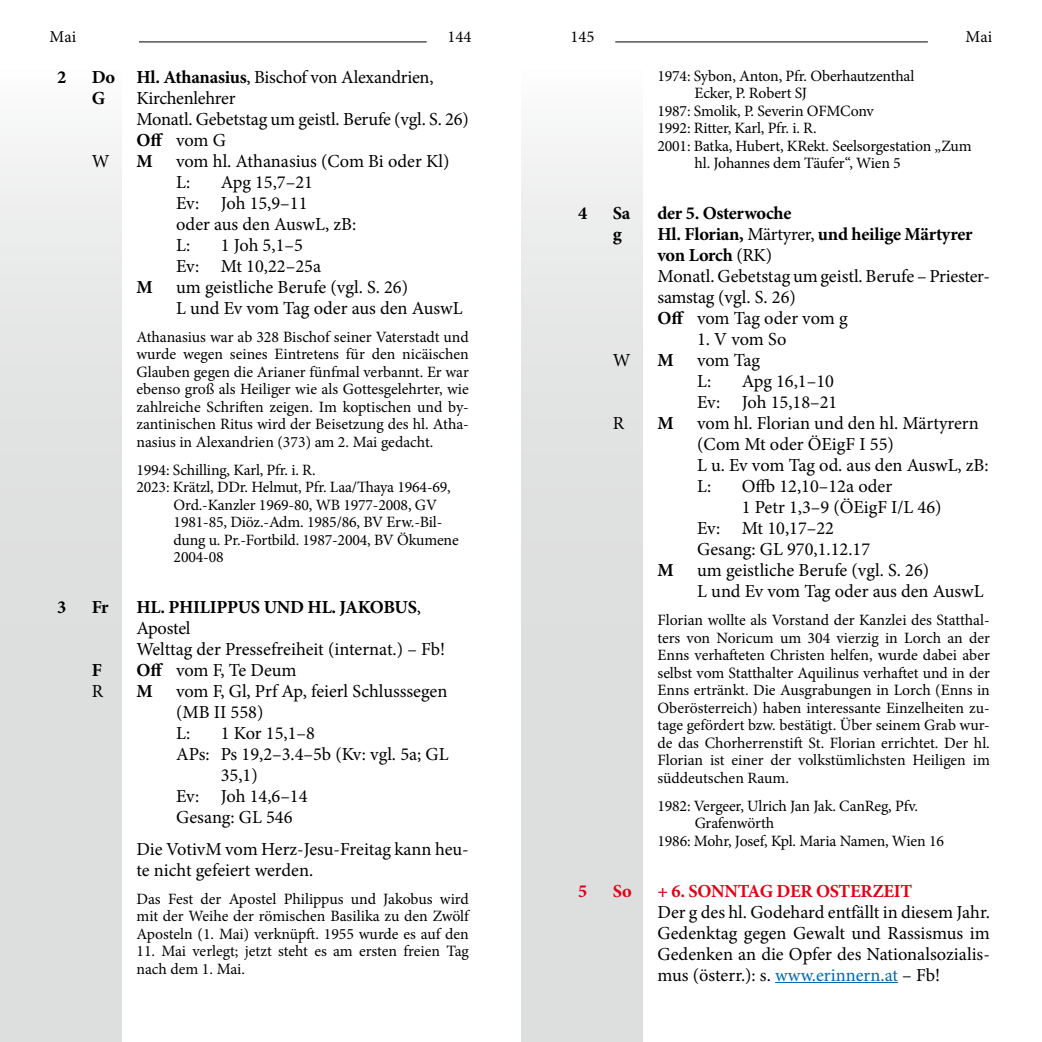
<style>
.page{position:relative;width:1042px;height:1042px;background:#fff}
.page>*{position:absolute;margin:0;border:0;box-sizing:border-box;transform-origin:0 0}
.t1{font:18.38px/21px "Minion Pro";letter-spacing:-.005em;color:#000}
.t2{font:700 18.38px "Minion Pro";letter-spacing:-.02em;color:#000}
.t3{font:700 18.38px "Minion Pro";letter-spacing:-.015em;color:#e30015}
.t4{font:16.62px "Minion Pro";color:#000}
.t5{font:15.75px/17.5px "Minion Pro";letter-spacing:-.01em;color:#000;text-align:justify}
.s1{font-weight:700}
.s2{color:#0068b4}
</style>
<div class="page">
<div style="left:0;top:69px;width:122px;height:973px;background:linear-gradient(to bottom,#f0f0f0,#d6d8d8)"></div>
<div style="left:521px;top:69px;width:121px;height:973px;background:linear-gradient(to bottom,#f0f0f0,#d6d8d8)"></div>
<hr style="left:139px;top:41px;width:288px;height:1px;background:#000">
<hr style="left:615px;top:41px;width:313px;height:1px;background:#000">
<hr style="left:775px;top:982px;width:123px;height:1px;background:#0068b4">
<p class="t4" style="left:50px;top:25px;width:28px">Mai</p>
<p class="t4" style="left:447px;top:25px;width:25px">144</p>
<p class="t4" style="left:570px;top:25px;width:25px">145</p>
<p class="t4" style="left:965px;top:25px;width:28px">Mai</p>
<p class="t5" style="left:657px;top:67px;width:258px">1974: Sybon, Anton, Pfr. Oberhautzenthal</p>
<p class="t5" style="left:694px;top:85px;width:114px">Ecker, P. Robert SJ</p>
<p class="t5" style="left:657px;top:102px;width:218px">1987: Smolik, P. Severin OFMConv</p>
<p class="t5" style="left:657px;top:120px;width:159px">1992: Ritter, Karl, Pfr. i. R.</p>
<p class="t5" style="left:657px;top:137px;width:316px">2001: Batka, Hubert, KRekt. Seelsorgestation „Zum</p>
<p class="t5" style="left:694px;top:155px;width:208px">hl. Johannes dem Täufer“, Wien 5</p>
<p class="t2" style="left:578px;top:200px;width:11px">4</p>
<p class="t2" style="left:613px;top:200px;width:19px">Sa</p>
<p class="t2" style="left:657px;top:200px;width:136px">der 5. Osterwoche</p>
<p class="t2" style="left:613px;top:221px;width:11px">g</p>
<p class="t1" style="left:657px;top:224px;width:332px"><span class="s1">Hl. Florian,</span> Märtyrer, <span class="s1">und heilige Märtyrer von Lorch</span> (RK)<br>Monatl. Gebetstag um geistl. Berufe – Priester&shy;samstag (vgl. S. 26)<br><span class="s1">Off</span> vom Tag oder vom g</p>
<p class="t1" style="left:697px;top:329px;width:91px">1. V vom So</p>
<p class="t1" style="left:613px;top:350px;width:19px">W</p>
<p class="t2" style="left:657px;top:347px;width:18px">M</p>
<p class="t1" style="left:697px;top:350px;width:64px">vom Tag<br>L:</p>
<p class="t2" style="left:57px;top:64px;width:11px">2</p>
<p class="t1" style="left:92px;top:67px;width:343px"><span class="s1">Do Hl. Athanasius</span>, Bischof von Alexandrien,<br><span class="s1">G</span></p>
<p class="t1" style="left:136px;top:88px;width:334px">Kirchenlehrer<br>Monatl. Gebetstag um geistl. Berufe (vgl. S. 26)<br><span class="s1">Off</span> vom G</p>
<p class="t1" style="left:92px;top:151px;width:19px">W</p>
<p class="t2" style="left:136px;top:148px;width:18px">M</p>
<p class="t1" style="left:176px;top:151px;width:275px">vom hl. Athanasius (Com Bi oder Kl)<br>L:</p>
<p class="t1" style="left:176px;top:172px;width:182px;text-indent:45px">Apg 15,7–21<br>Ev: Joh 15,9–11<br>oder aus den AuswL, zB:<br>L:</p>
<p class="t1" style="left:176px;top:235px;width:146px;text-indent:45px">1 Joh 5,1–5<br>Ev: Mt 10,22–25a</p>
<p class="t2" style="left:136px;top:274px;width:18px">M</p>
<p class="t1" style="left:176px;top:277px;width:288px">um geistliche Berufe (vgl. S. 26)<br>L und Ev vom Tag oder aus den AuswL</p>
<p class="t5" style="left:136px;top:328px;width:334px">Athanasius war ab 328 Bischof seiner Vaterstadt und wurde wegen seines Eintretens für den nicäischen Glauben gegen die Arianer fünfmal verbannt. Er war ebenso groß als Heiliger wie als Gottesgelehrter, wie zahlreiche Schriften zeigen. Im koptischen und by&shy;zantinischen Ritus wird der Beisetzung des hl. Atha&shy;nasius in Alexandrien (373) am 2. Mai gedacht.</p>
<p class="t5" style="left:136px;top:461px;width:179px">1994: Schilling, Karl, Pfr. i. R.</p>
<p class="t5" style="left:136px;top:479px;width:316px">2023: Krätzl, DDr. Helmut, Pfr. Laa/Thaya 1964-69,</p>
<p class="t5" style="left:174px;top:496px;width:265px">Ord.-Kanzler 1969-80, WB 1977-2008, GV</p>
<p class="t5" style="left:174px;top:514px;width:270px">1981-85, Diöz.-Adm. 1985/86, BV Erw.-Bil-</p>
<p class="t5" style="left:174px;top:531px;width:286px">dung u. Pr.-Fortbild. 1987-2004, BV Ökumene</p>
<p class="t5" style="left:174px;top:549px;width:52px">2004-08</p>
<p class="t1" style="left:697px;top:371px;width:142px;text-align:right">Apg 16,1–10<br>Ev: Joh 15,18–21</p>
<p class="t1" style="left:613px;top:413px;width:13px">R</p>
<p class="t2" style="left:657px;top:410px;width:18px">M</p>
<p class="t1" style="left:697px;top:413px;width:293px">vom hl. Florian und den hl. Märtyrern (Com Mt oder ÖEigF I 55)<br>L u. Ev vom Tag od. aus den AuswL, zB:<br>L:</p>
<p class="t1" style="left:742px;top:476px;width:152px">Offb 12,10–12a oder</p>
<p class="t1" style="left:742px;top:497px;width:201px">1 Petr 1,3–9 (ÖEigF I/L 46)</p>
<p class="t1" style="left:697px;top:518px;width:138px">Ev: Mt 10,17–22</p>
<p class="t1" style="left:697px;top:539px;width:175px">Gesang: GL 970,1.12.17</p>
<p class="t2" style="left:657px;top:557px;width:18px">M</p>
<p class="t1" style="left:697px;top:560px;width:288px">um geistliche Berufe (vgl. S. 26)<br>L und Ev vom Tag oder aus den AuswL</p>
<p class="t5" style="left:657px;top:611px;width:334px">Florian wollte als Vorstand der Kanzlei des Statthal&shy;ters von Noricum um 304 vierzig in Lorch an der Enns verhafteten Christen helfen, wurde dabei aber selbst vom Statthalter Aquilinus verhaftet und in der Enns ertränkt. Die Ausgrabungen in Lorch (Enns in Oberösterreich) haben interessante Einzelheiten zu&shy;tage gefördert bzw. bestätigt. Über seinem Grab wur&shy;de das Chorherrenstift St. Florian errichtet. Der hl.<br>Florian ist einer der volkstümlichsten Heiligen im süddeutschen Raum.</p>
<p class="t5" style="left:657px;top:797px;width:260px">1982: Vergeer, Ulrich Jan Jak. CanReg, Pfv.</p>
<p class="t5" style="left:695px;top:814px;width:81px">Grafenwörth</p>
<p class="t5" style="left:657px;top:832px;width:288px">1986: Mohr, Josef, Kpl. Maria Namen, Wien 16</p>
<p class="t2" style="left:57px;top:594px;width:11px">3</p>
<p class="t2" style="left:92px;top:594px;width:18px">Fr</p>
<p class="t1" style="left:136px;top:597px;width:310px"><span class="s1">HL. PHILIPPUS UND HL. JAKOBUS</span>,<br>Apostel<br>Welttag der Pressefreiheit (internat.) – Fb!</p>
<p class="t2" style="left:92px;top:657px;width:12px">F</p>
<p class="t1" style="left:136px;top:660px;width:162px"><span class="s1">Off</span> vom F, Te Deum</p>
<p class="t1" style="left:92px;top:681px;width:13px">R</p>
<p class="t2" style="left:136px;top:678px;width:18px">M</p>
<p class="t1" style="left:176px;top:681px;width:273px">vom F, Gl, Prf Ap, feierl Schlusssegen (MB II 558)<br>L:</p>
<p class="t1" style="left:221px;top:723px;width:96px">1 Kor 15,1–8</p>
<p class="t1" style="left:176px;top:744px;width:274px">APs: Ps 19,2–3.4–5b (Kv: vgl. 5a; GL</p>
<p class="t1" style="left:221px;top:765px;width:39px">35,1)</p>
<p class="t1" style="left:176px;top:786px;width:133px">Ev: Joh 14,6–14</p>
<p class="t1" style="left:176px;top:807px;width:118px">Gesang: GL 546</p>
<p class="t1" style="left:136px;top:838px;width:334px">Die VotivM vom Herz-Jesu-Freitag kann heu&shy;te nicht gefeiert werden.</p>
<p class="t5" style="left:136px;top:890px;width:334px">Das Fest der Apostel Philippus und Jakobus wird mit der Weihe der römischen Basilika zu den Zwölf Aposteln (1. Mai) verknüpft. 1955 wurde es auf den</p>
<p class="t5" style="left:136px;top:942px;width:334px">11. Mai verlegt; jetzt steht es am ersten freien Tag nach dem 1. Mai.</p>
<p class="t3" style="left:578px;top:878px;width:11px">5</p>
<p class="t3" style="left:613px;top:878px;width:20px">So</p>
<p class="t3" style="left:657px;top:878px;width:256px">+ 6. SONNTAG DER OSTERZEIT</p>
<p class="t1" style="left:657px;top:901px;width:334px;text-align:justify">Der g des hl. Godehard entfällt in diesem Jahr.<br>Gedenktag gegen Gewalt und Rassismus im Gedenken an die Opfer des Nationalsozialis&shy;mus (österr.): s. <span class="s2">www.erinnern.at</span> – Fb!</p>
</div>
